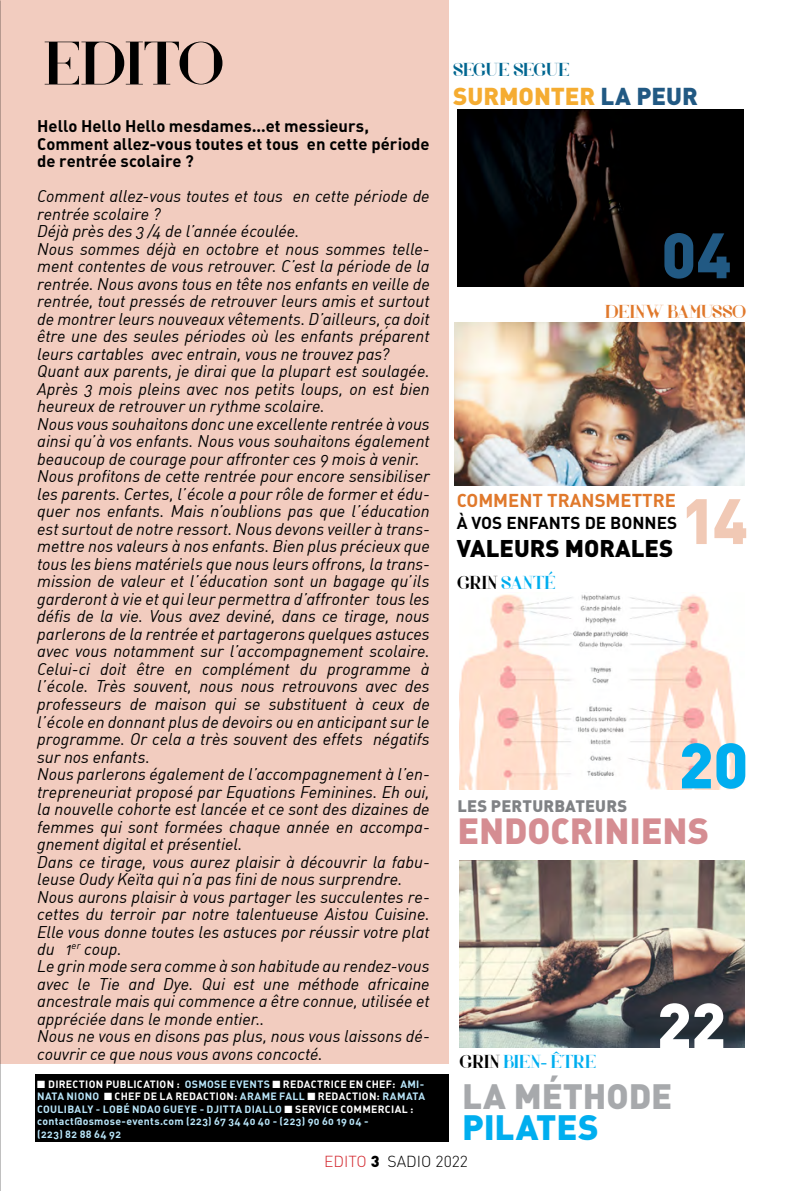
<style>
.page{position:relative;width:794px;height:1191px;background:#fff}
.page>*{position:absolute;margin:0;border:0;box-sizing:border-box;transform-origin:0 0}
.t1{font:63px "Voor";letter-spacing:-.01em;color:#000}
.t2{font:900 63px "DIN";color:#215983}
.t3{font:900 63px "DIN";color:#00aeef}
.t4{font:900 63px "DIN";color:#f1c9b5}
.t5{font:900 63px "DIN";color:#fff}
.t6{font:35.88px "DIN Black Alternate";letter-spacing:-.005em;color:#d58d92}
.t7{font:34.82px "DIN Black Alternate";letter-spacing:-.005em;color:#a7a9ac}
.t8{font:34.82px "DIN Black Alternate";letter-spacing:-.005em;color:#00aeef}
.t9{font:900 24.15px "DIN";color:#f5ac31}
.t10{font:900 23.8px "DIN";color:#000}
.t11{font:19.25px "Voor";color:#00aeef}
.t12{font:19.25px "Voor";color:#e0792c}
.t13{font:19.25px "Voor";letter-spacing:-.025em;color:#016690}
.t14{font:18.38px "DIN Bold Alternate";color:#e0792c}
.t15{font:17.15px "DIN Bold Alternate";color:#000}
.t16{font:16.62px/17.5px "DIN Regular Italic Alt";color:#000}
.t17{font:16.62px/17.5px "DIN Bold Alternate";color:#000}
.t18{font:16.45px "DIN Black Alternate";letter-spacing:.01em;color:#808285}
.t19{font:300 15.75px "DIN";color:#000}
.t20{font:10.5px/12.6px "DIN Bold Alternate";letter-spacing:.03em;color:#b9e6fa}
.t21{font:10.5px "DIN Bold Alternate";letter-spacing:.025em;color:#fff}
.s1{color:#fff}
.s2{color:#b9e6fa}
.s3{color:#215983}
.s4{color:#000}
.s5{color:#d2232a}
.s6{font-weight:900}
</style>
<div class="page">
<img style="left:459px;top:860px;width:285px;height:188px">
<img style="left:457px;top:110px;width:287px;height:176px">
<div style="left:0;top:0;width:448px;height:1063px;background:#f2ccbf"></div>
<div style="left:35px;top:1073px;width:413px;height:68px;background:#000"></div>
<img style="left:0;top:0;width:1px;height:1191px">
<img style="left:454px;top:323px;width:290px;height:163px">
<img style="left:459px;top:594px;width:281px;height:195px">
<h1 class="t1" style="left:45px;top:26px;width:181px">EDITO</h1>
<p class="t17" style="left:37px;top:117px;width:394px">HELLO HELLO HELLO MESDAMES…ET MESSIEURS,<br>COMMENT ALLEZ-VOUS TOUTES ET TOUS EN CETTE PÉRIODE<br>DE RENTRÉE SCOLAIRE ?</p>
<p class="t16" style="left:37px;top:187px;width:394px">Comment allez-vous toutes et tous en cette période de rentrée scolaire ?<br>Déjà près des 3 /4 de l’année écoulée.<br>Nous sommes déjà en octobre et nous sommes telle&shy;ment contentes de vous retrouver. C’est la période de la rentrée. Nous avons tous en tête nos enfants en veille de rentrée, tout pressés de retrouver leurs amis et surtout de montrer leurs nouveaux vêtements. D’ailleurs, ça doit être une des seules périodes où les enfants préparent leurs cartables avec entrain, vous ne trouvez pas?<br>Quant aux parents, je dirai que la plupart est soulagée.<br>Après 3 mois pleins avec nos petits loups, on est bien heureux de retrouver un rythme scolaire.<br>Nous vous souhaitons donc une excellente rentrée à vous ainsi qu’à vos enfants. Nous vous souhaitons également beaucoup de courage pour affronter ces 9 mois à venir.<br>Nous profitons de cette rentrée pour encore sensibiliser les parents. Certes, l’école a pour rôle de former et édu&shy;quer nos enfants. Mais n’oublions pas que l’éducation est surtout de notre ressort. Nous devons veiller à trans&shy;mettre nos valeurs à nos enfants. Bien plus précieux que tous les biens matériels que nous leurs offrons, la trans&shy;mission de valeur et l’éducation sont un bagage qu’ils garderont à vie et qui leur permettra d’affronter tous les défis de la vie. Vous avez deviné, dans ce tirage, nous parlerons de la rentrée et partagerons quelques astuces avec vous notamment sur l’accompagnement scolaire.<br>Celui-ci doit être en complément du programme à l’école. Très souvent, nous nous retrouvons avec des professeurs de maison qui se substituent à ceux de l’école en donnant plus de devoirs ou en anticipant sur le programme. Or cela a très souvent des effets négatifs sur nos enfants.<br>Nous parlerons également de l’accompagnement à l’en&shy;trepreneuriat proposé par Equations Feminines. Eh oui, la nouvelle cohorte est lancée et ce sont des dizaines de femmes qui sont formées chaque année en accompa&shy;gnement digital et présentiel.<br>Dans ce tirage, vous aurez plaisir à découvrir la fabu&shy;leuse Oudy Keïta qui n’a pas fini de nous surprendre.<br>Nous aurons plaisir à vous partager les succulentes re&shy;cettes du terroir par notre talentueuse Aistou Cuisine.<br>Elle vous donne toutes les astuces por réussir votre plat du 1<sup>er</sup> coup.<br>Le grin mode sera comme à son habitude au rendez-vous avec le Tie and Dye. Qui est une méthode africaine ancestrale mais qui commence a être connue, utilisée et appréciée dans le monde entier..<br>Nous ne vous en disons pas plus, nous vous laissons dé&shy;couvrir ce que nous vous avons concocté.</p>
<p class="t21" style="left:37px;top:1077px;width:97px">■ DIRECTION PUBLICA</p>
<p class="t20" style="left:150px;top:1077px;width:155px"><span class="s1">TION :</span> OSMOSE EVENTS <span class="s1">■ REDAC</span></p>
<p class="t21" style="left:317px;top:1077px;width:109px">TRICE EN CH EF: <span class="s2">AMI-</span></p>
<p class="t21" style="left:37px;top:1089px;width:160px"><span class="s2">NATA NIONO</span> ■CHEF DE LA REDAC</p>
<p class="t20" style="left:210px;top:1089px;width:84px"><span class="s1">TION:</span> ARAM E FALL</p>
<p class="t21" style="left:307px;top:1089px;width:32px">■REDAC</p>
<p class="t21" style="left:352px;top:1089px;width:39px">TION:<span class="s2">RAMA</span></p>
<p class="t20" style="left:412px;top:1089px;width:13px">TA</p>
<p class="t20" style="left:37px;top:1102px;width:221px">COULI BALY - LOBÉ NDAO GUEYE - DJITTA DIALL</p>
<p class="t21" style="left:275px;top:1102px;width:117px"><span class="s2">O</span> ■ SERVICE COMM ERCIAL</p>
<p class="t21" style="left:410px;top:1102px;width:5px">:</p>
<p class="t20" style="left:37px;top:1114px;width:333px">CONTACT@OSMOSE-EVENTS.COM (223) 67 34 40 40 - (223) 90 60 19 04 - (223) 82 88 64 92</p>
<p class="t13" style="left:453px;top:58px;width:118px">SEGUE SEGUE</p>
<h3 class="t9" style="left:453px;top:80px;width:246px">SURMONTER <span class="s3">LA PEUR</span></h3>
<h1 class="t2" style="left:661px;top:213px;width:72px">04</h1>
<p class="t12" style="left:605px;top:300px;width:142px">DEINW BAMUSSO</p>
<p class="t14" style="left:457px;top:488px;width:221px">COMM ENT TRANSM ETTRE</p>
<p class="t15" style="left:457px;top:511px;width:72px">À VOS ENFAN</p>
<p class="t15" style="left:561px;top:511px;width:118px">TS DE BONN ES</p>
<h3 class="t10" style="left:457px;top:533px;width:217px">VALEURS MORALES</h3>
<p class="t11" style="left:457px;top:571px;width:100px"><span class="s4">GRIN</span> SANTÉ</p>
<h1 class="t4" style="left:681px;top:479px;width:68px">14</h1>
<h1 class="t3" style="left:678px;top:723px;width:71px">20</h1>
<p class="t18" style="left:457px;top:794px;width:171px">LES PERTURBATEURS</p>
<h2 class="t6" style="left:457px;top:806px;width:253px">ENDOCRINIENS</h2>
<p class="t11" style="left:459px;top:1050px;width:115px"><span class="s4">GRIN</span> BIEN- ÊTRE</p>
<h1 class="t5" style="left:657px;top:983px;width:71px">22</h1>
<h3 class="t7" style="left:462px;top:1072px;width:212px">LA MÉTHODE</h3>
<h3 class="t8" style="left:462px;top:1104px;width:138px">PILATES</h3>
<p class="t19" style="left:324px;top:1151px;width:145px"><span class="s5">EDITO</span> <span class="s6">3</span> SADIO 2022</p>
</div>
